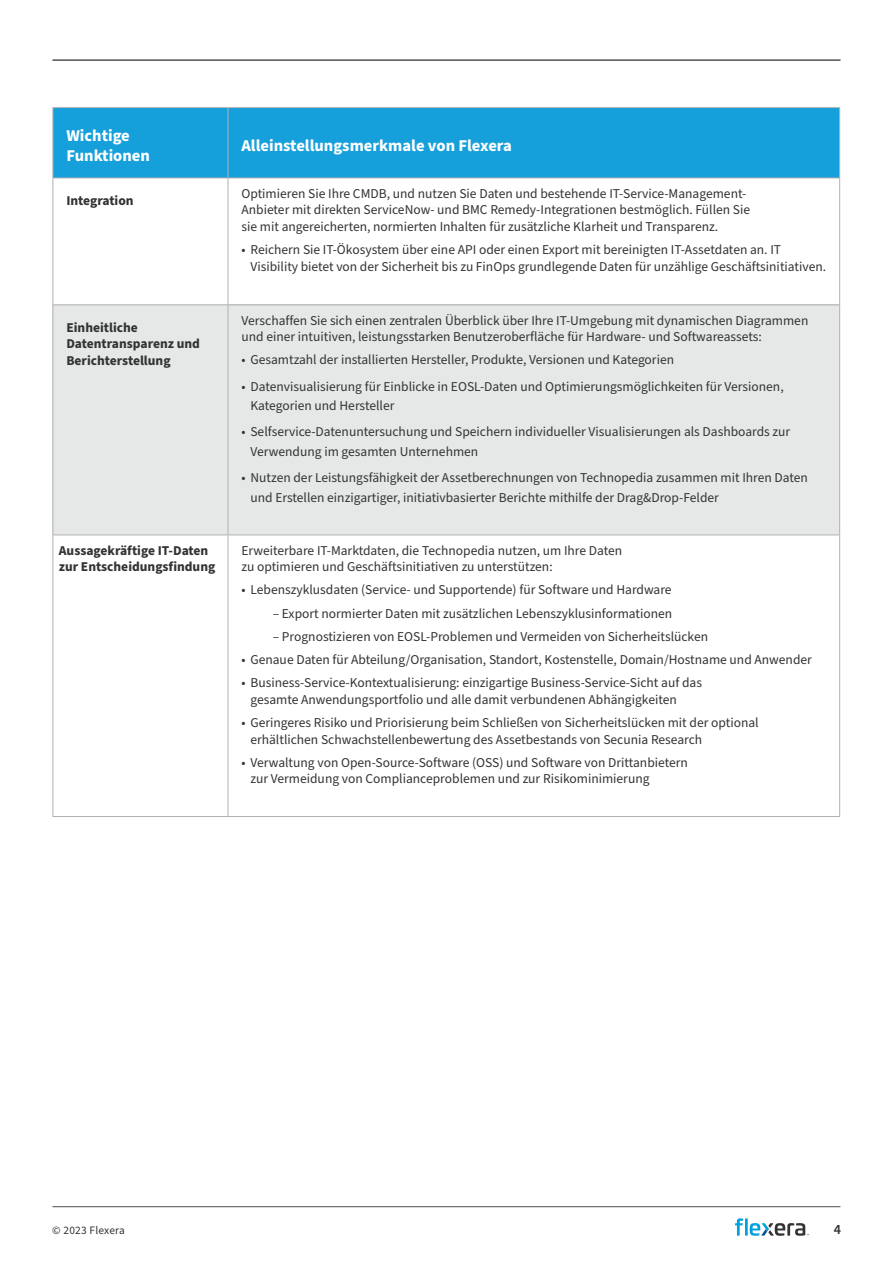
<style>
.page{position:relative;width:893px;height:1263px;background:#fff}
.page>*{position:absolute;margin:0;border:0;box-sizing:border-box;transform-origin:0 0}
.t1{font:700 16.5px/19.8px "Source Sans Pro";color:#fff}
.t2{font:600 14.25px "Source Sans Pro";color:#333}
.t3{font:13.5px/16.5px "Source Sans Pro";color:#333}
.t4{font:700 13.5px/16.2px "Source Sans Pro";color:#333}
.t5{font:11.4px "Source Sans Pro";letter-spacing:.02em;color:#333}
</style>
<div class="page">
<hr style="left:53px;top:1206px;width:787px;height:1px;background:#4d4d4f">
<svg style="left:735px;top:1218px;width:8px;height:17px"></svg>
<hr style="left:745px;top:1218px;width:3px;height:17px;background:#00a1de">
<svg style="left:750px;top:1223px;width:59px;height:13px"></svg>
<div style="left:54px;top:108px;width:785px;height:70px;background:#16a0db"></div>
<div style="left:53px;top:305px;width:175px;height:230px;background:#e6e8e8"></div>
<div style="left:228px;top:305px;width:612px;height:230px;background:#e6e8e8"></div>
<hr style="left:53px;top:107px;width:175px;height:1px;background:#b3b2b3">
<hr style="left:53px;top:108px;width:1px;height:70px;background:#b3b2b3">
<hr style="left:228px;top:107px;width:612px;height:1px;background:#b3b2b3">
<hr style="left:228px;top:108px;width:1px;height:70px;background:#b3b2b3">
<hr style="left:839px;top:108px;width:1px;height:70px;background:#b3b2b3">
<hr style="left:53px;top:178px;width:175px;height:1px;background:#b3b2b3">
<hr style="left:53px;top:178px;width:1px;height:126px;background:#b3b2b3">
<hr style="left:53px;top:304px;width:175px;height:1px;background:#b3b2b3">
<hr style="left:228px;top:178px;width:612px;height:1px;background:#b3b2b3">
<hr style="left:228px;top:178px;width:1px;height:126px;background:#b3b2b3">
<hr style="left:839px;top:178px;width:1px;height:126px;background:#b3b2b3">
<hr style="left:53px;top:305px;width:1px;height:230px;background:#b3b2b3">
<hr style="left:53px;top:535px;width:175px;height:1px;background:#b3b2b3">
<hr style="left:228px;top:305px;width:1px;height:230px;background:#b3b2b3">
<hr style="left:839px;top:305px;width:1px;height:230px;background:#b3b2b3">
<hr style="left:53px;top:535px;width:1px;height:281px;background:#b3b2b3">
<hr style="left:228px;top:535px;width:1px;height:281px;background:#b3b2b3">
<hr style="left:839px;top:535px;width:1px;height:281px;background:#b3b2b3">
<hr style="left:228px;top:535px;width:612px;height:1px;background:#b3b2b3">
<hr style="left:53px;top:816px;width:175px;height:1px;background:#b3b2b3">
<hr style="left:228px;top:816px;width:612px;height:1px;background:#b3b2b3">
<hr style="left:228px;top:304px;width:612px;height:1px;background:#a7a9ac">
<hr style="left:53px;top:60px;width:787px;height:1px;background:#4d4d4f">
<p class="t1" style="left:66px;top:126px;width:85px">Wichtige<br>Funktionen</p>
<p class="t1" style="left:241px;top:136px;width:272px">Alleinstellungsmerkmale von Flexera</p>
<p class="t4" style="left:66px;top:193px;width:69px">Integration</p>
<p class="t3" style="left:241px;top:185px;width:510px">Optimieren Sie Ihre CMDB, und nutzen Sie Daten und bestehende IT-Service-Management-<br>Anbieter mit direkten ServiceNow- und BMC Remedy-Integrationen bestmöglich. Füllen Sie sie mit angereicherten, normierten Inhalten für zusätzliche Klarheit und Transparenz.</p>
<p class="t3" style="left:250px;top:242px;width:577px;text-indent:-9px">• Reichern Sie IT-Ökosystem über eine API oder einen Export mit bereinigten IT-Assetdaten an. IT<br>Visibility bietet von der Sicherheit bis zu FinOps grundlegende Daten für unzählige Geschäftsinitiativen.</p>
<p class="t4" style="left:66px;top:320px;width:135px">Einheitliche<br>Datentransparenz und<br>Berichterstellung</p>
<p class="t3" style="left:241px;top:312px;width:568px">Verschaffen Sie sich einen zentralen Überblick über Ihre IT-Umgebung mit dynamischen Diagrammen und einer intuitiven, leistungsstarken Benutzeroberfläche für Hardware- und Softwareassets:</p>
<p class="t3" style="left:241px;top:352px;width:434px">• Gesamtzahl der installierten Hersteller, Produkte, Versionen und Kategorien</p>
<p class="t3" style="left:250px;top:377px;width:535px;line-height:19.5px;text-indent:-9px">• Datenvisualisierung für Einblicke in EOSL-Daten und Optimierungsmöglichkeiten für Versionen,<br>Kategorien und Hersteller</p>
<p class="t3" style="left:250px;top:423px;width:541px;line-height:19.5px;text-indent:-9px">• Selfservice-Datenuntersuchung und Speichern individueller Visualisierungen als Dashboards zur<br>Verwendung im gesamten Unternehmen</p>
<p class="t3" style="left:250px;top:468px;width:559px;line-height:19.5px;text-indent:-9px">• Nutzen der Leistungsfähigkeit der Assetberechnungen von Technopedia zusammen mit Ihren Daten und Erstellen einzigartiger, initiativbasierter Berichte mithilfe der Drag&amp;Drop-Felder</p>
<p class="t4" style="left:59px;top:542px;width:158px">Aussagekräftige IT-Daten zur Entscheidungsfindung</p>
<p class="t3" style="left:241px;top:542px;width:382px">Erweiterbare IT-Marktdaten, die Technopedia nutzen, um Ihre Daten zu optimieren und Geschäftsinitiativen zu unterstützen:</p>
<p class="t3" style="left:241px;top:582px;width:432px">• Lebenszyklusdaten (Service- und Supportende) für Software und Hardware</p>
<p class="t3" style="left:273px;top:605px;width:401px">– Export normierter Daten mit zusätzlichen Lebenszyklusinformationen</p>
<p class="t3" style="left:273px;top:629px;width:437px">– Prognostizieren von EOSL-Problemen und Vermeiden von Sicherheitslücken</p>
<p class="t3" style="left:241px;top:652px;width:572px">• Genaue Daten für Abteilung/Organisation, Standort, Kostenstelle, Domain/Hostname und Anwender</p>
<p class="t3" style="left:250px;top:675px;width:453px;text-indent:-9px">• Business-Service-Kontextualisierung: einzigartige Business-Service-Sicht auf das gesamte Anwendungsportfolio und alle damit verbundenen Abhängigkeiten</p>
<p class="t3" style="left:250px;top:715px;width:510px;text-indent:-9px">• Geringeres Risiko und Priorisierung beim Schließen von Sicherheitslücken mit der optional erhältlichen Schwachstellenbewertung des Assetbestands von Secunia Research</p>
<p class="t3" style="left:250px;top:755px;width:439px;text-indent:-9px">• Verwaltung von Open-Source-Software (OSS) und Software von Drittanbietern zur Vermeidung von Complianceproblemen und zur Risikominimierung</p>
<p class="t5" style="left:52px;top:1223px;width:74px">© 2023 Flexera</p>
<p class="t2" style="left:834px;top:1220px;width:9px">4</p>
</div>
